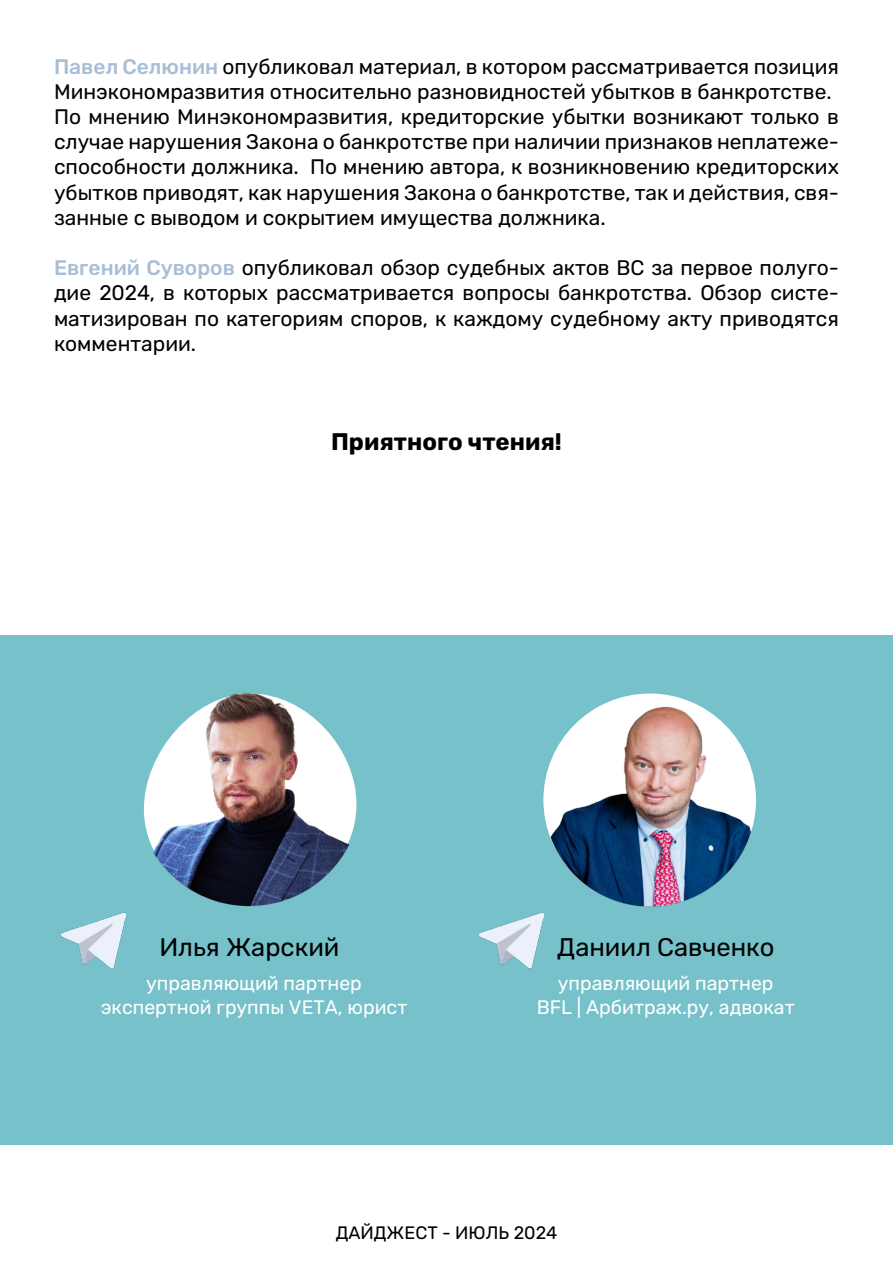
<style>
.page{position:relative;width:893px;height:1263px;background:#fff}
.page>*{position:absolute;margin:0;border:0;box-sizing:border-box;transform-origin:0 0}
.t1{font:25.5px "Rubik";color:#000}
.t2{font:700 24px "Rubik";color:#000}
.t3{font:21px/25.2px "Rubik";color:#000}
.t4{font:19.5px/23.4px "Rubik";color:#fff;text-align:center}
.t5{font:18px "Rubik";color:#000}
.s1{font-weight:500;color:#a8bed7}
</style>
<div class="page">
<div style="left:0;top:635px;width:893px;height:510px;background:#76c1ca"></div>
<img style="left:62px;top:912px;width:63px;height:57px">
<img style="left:480px;top:913px;width:63px;height:56px">
<img style="left:143px;top:693px;width:214px;height:214px">
<img style="left:539px;top:693px;width:217px;height:225px">
<p class="t3" style="left:54px;top:54px;width:786px"><span class="s1">Павел Селюнин</span> опубликовал материал, в котором рассматривается позиция Минэкономразвития относительно разновидностей убытков в банкротстве.<br>По мнению Минэкономразвития, кредиторские убытки возникают только в случае нарушения Закона о банкротстве при наличии признаков неплатеже&shy;способности должника. По мнению автора, к возникновению кредиторских убытков приводят, как нарушения Закона о банкротстве, так и действия, свя&shy;занные с выводом и сокрытием имущества должника.</p>
<p class="t3" style="left:54px;top:256px;width:786px;text-align:justify"><span class="s1">Евгений Суворов</span> опубликовал обзор судебных актов ВС за первое полуго&shy;дие 2024, в которых рассматривается вопросы банкротства. Обзор систе&shy;матизирован по категориям споров, к каждому судебному акту приводятся комментарии.</p>
<p class="t2" style="left:331px;top:428px;width:232px">Приятного чтения!</p>
<p class="t1" style="left:159px;top:932px;width:181px">Илья Жарский</p>
<p class="t1" style="left:557px;top:932px;width:219px">Даниил Савченко</p>
<p class="t4" style="left:101px;top:972px;width:308px">управляющий партнер экспертной группы VETA, юрист</p>
<p class="t4" style="left:537px;top:972px;width:259px">управляющий партнер<br>BFL | Арбитраж.ру, адвокат</p>
<p class="t5" style="left:336px;top:1223px;width:223px">ДАЙДЖЕСТ - ИЮЛЬ 2024</p>
</div>
